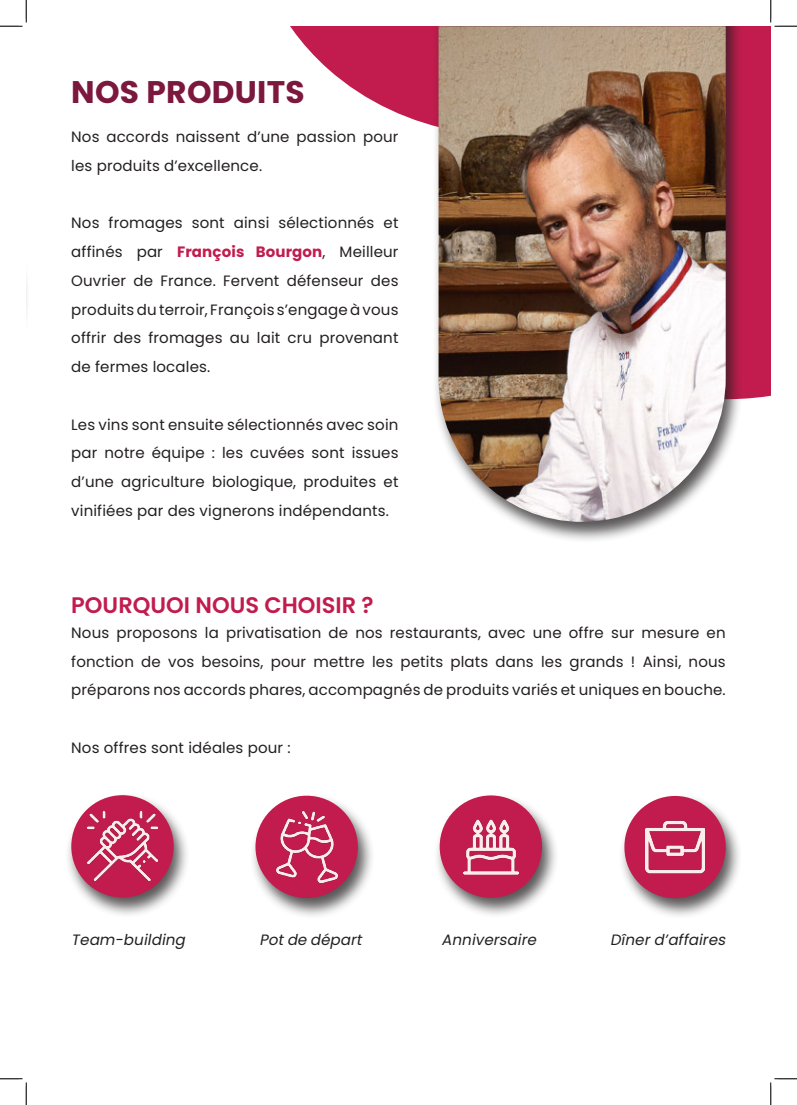
<style>
.page{position:relative;width:797px;height:1105px;background:#fff}
.page>*{position:absolute;margin:0;border:0;box-sizing:border-box;transform-origin:0 0}
.Titre{font:700 31.25px "Poppins";letter-spacing:.01em;color:#7c173e}
.Sous_Titre{font:600 22.5px "Poppins";color:#c11c4d}
.t1{font:15px/28.8px "Poppins";letter-spacing:.01em;color:#231f20;text-align:justify}
.t2{font:italic 15px "Poppins";color:#231f20}
.s1{font-weight:700;color:#c11c4d}
</style>
<div class="page">
<svg style="left:290px;top:26px;width:480px;height:373px"></svg>
<div style="left:432px;top:26px;width:311px;height:517px;background:#231f20;opacity:.75"></div>
<img style="left:438px;top:26px;width:287px;height:496px">
<div style="left:433px;top:793px;width:126px;height:126px;background:#231f20;opacity:.75"></div>
<div style="left:439px;top:795px;width:103px;height:103px;background:#c11c4d;border-radius:50%"></div>
<img style="left:463px;top:819px;width:55px;height:55px">
<div style="left:249px;top:793px;width:126px;height:126px;background:#231f20;opacity:.75"></div>
<div style="left:255px;top:796px;width:103px;height:102px;background:#c11c4d;border-radius:50%"></div>
<img style="left:276px;top:811px;width:63px;height:71px">
<div style="left:618px;top:794px;width:124px;height:125px;background:#231f20;opacity:.75"></div>
<div style="left:624px;top:796px;width:101px;height:102px;background:#c11c4d;border-radius:51px"></div>
<img style="left:645px;top:820px;width:60px;height:54px">
<div style="left:65px;top:793px;width:126px;height:125px;background:#231f20;opacity:.75"></div>
<div style="left:71px;top:795px;width:103px;height:102px;background:#c11c4d;border-radius:50%"></div>
<img style="left:88px;top:812px;width:69px;height:69px">
<svg style="left:0;top:0;width:27px;height:27px"></svg>
<svg style="left:0;top:1078px;width:27px;height:27px"></svg>
<svg style="left:770px;top:0;width:27px;height:27px"></svg>
<svg style="left:770px;top:1078px;width:27px;height:27px"></svg>
<p class="Titre" style="left:71px;top:74px;width:235px">NOS PRODUITS</p>
<p class="t1" style="left:71px;top:123px;width:329px">Nos accords naissent d’une passion pour les produits d’excellence.</p>
<p class="t1" style="left:71px;top:209px;width:329px">Nos fromages sont ainsi sélectionnés et affinés par <span class="s1">François Bourgon</span>, Meilleur Ouvrier de France. Fervent défenseur des produits du terroir, François s’engage à vous offrir des fromages au lait cru provenant de fermes locales.</p>
<p class="t1" style="left:71px;top:410px;width:329px">Les vins sont ensuite sélectionnés avec soin par notre équipe : les cuvées sont issues d’une agriculture biologique, produites et vinifiées par des vignerons indépendants.</p>
<p class="Sous_Titre" style="left:71px;top:592px;width:304px">POURQUOI NOUS CHOISIR ?</p>
<p class="t1" style="left:71px;top:618px;width:656px">Nous proposons la privatisation de nos restaurants, avec une offre sur mesure en fonction de vos besoins, pour mettre les petits plats dans les grands ! Ainsi, nous préparons nos accords phares, accompagnés de produits variés et uniques en bouche.</p>
<p class="t1" style="left:71px;top:733px;width:221px">Nos offres sont idéales pour :</p>
<p class="t2" style="left:71px;top:931px;width:120px">Team-building</p>
<p class="t2" style="left:259px;top:931px;width:108px">Potde départ</p>
<p class="t2" style="left:441px;top:931px;width:100px">Anniversaire</p>
<p class="t2" style="left:610px;top:931px;width:121px">Dînerd’affaires</p>
</div>
